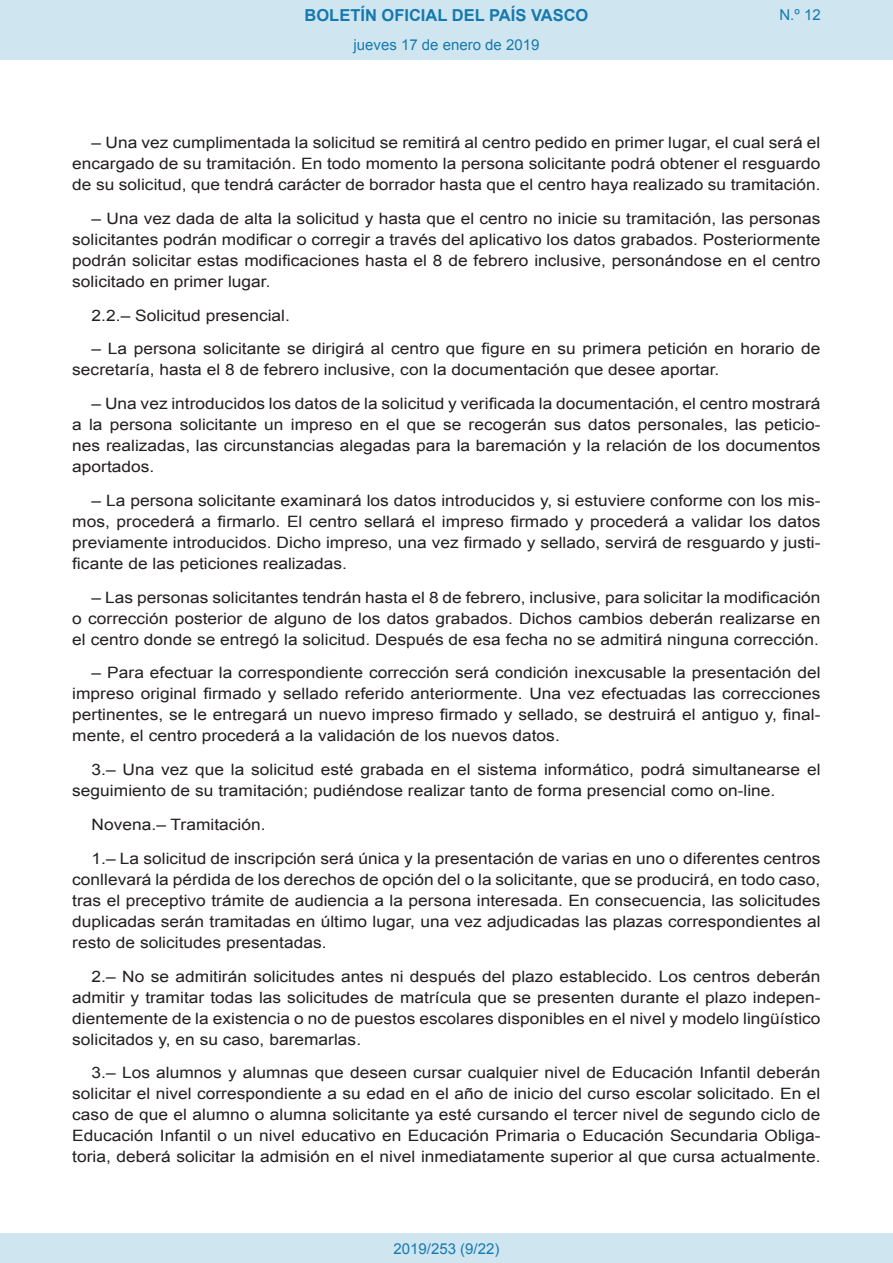
<style>
.page{position:relative;width:893px;height:1263px;background:#fff}
.page>*{position:absolute;margin:0;border:0;box-sizing:border-box;transform-origin:0 0}
.t1{font:700 16.5px "Arial";color:#1679ae}
.BOPVDetalle{font:15.6px/21px "Arial";color:#231f20;text-align:justify;scale:1.11 1}
.Paginacion_Centro{font:15px "Arial";color:#1679ae}
</style>
<div class="page">
<div style="left:0;top:0;width:893px;height:60px;background:#cfe6f1"></div>
<div style="left:0;top:1233px;width:893px;height:30px;background:#cfe6f1"></div>
<p class="t1" style="left:305px;top:4px;width:285px">BOLETÍN OFICIAL DEL PAÍS VASCO</p>
<p class="Paginacion_Centro" style="left:353px;top:35px;width:187px">jueves 17 de enero de 2019</p>
<p class="Paginacion_Centro" style="left:779px;top:5px;width:43px">N.º 12</p>
<p class="BOPVDetalle" style="left:72px;top:132px;width:676px;text-indent:19px">– Una vez cumplimentada la solicitud se remitirá al centro pedido en primer lugar, el cual será el encargado de su tramitación. En todo momento la persona solicitante podrá obtener el resguardo de su solicitud, que tendrá carácter de borrador hasta que el centro haya realizado su tramitación.</p>
<p class="BOPVDetalle" style="left:72px;top:208px;width:676px;text-indent:19px">– Una vez dada de alta la solicitud y hasta que el centro no inicie su tramitación, las personas solicitantes podrán modificar o corregir a través del aplicativo los datos grabados. Posteriormente podrán solicitar estas modificaciones hasta el 8 de febrero inclusive, personándose en el centro solicitado en primer lugar.</p>
<p class="BOPVDetalle" style="left:92px;top:305px;width:180px">2.2.– Solicitud presencial.</p>
<p class="BOPVDetalle" style="left:72px;top:339px;width:675px;text-indent:19px">– La persona solicitante se dirigirá al centro que figure en su primera petición en horario de secretaría, hasta el 8 de febrero inclusive, con la documentación que desee aportar.</p>
<p class="BOPVDetalle" style="left:72px;top:393px;width:676px;text-indent:19px">– Una vez introducidos los datos de la solicitud y verificada la documentación, el centro mostrará a la persona solicitante un impreso en el que se recogerán sus datos personales, las peticio&shy;nes realizadas, las circunstancias alegadas para la baremación y la relación de los documentos aportados.</p>
<p class="BOPVDetalle" style="left:72px;top:490px;width:676px;text-indent:19px">– La persona solicitante examinará los datos introducidos y, si estuviere conforme con los mis&shy;mos, procederá a firmarlo. El centro sellará el impreso firmado y procederá a validar los datos previamente introducidos. Dicho impreso, una vez firmado y sellado, servirá de resguardo y justi&shy;ficante de las peticiones realizadas.</p>
<p class="BOPVDetalle" style="left:72px;top:587px;width:676px;text-indent:19px">– Las personas solicitantes tendrán hasta el 8 de febrero, inclusive, para solicitar la modificación o corrección posterior de alguno de los datos grabados. Dichos cambios deberán realizarse en el centro donde se entregó la solicitud. Después de esa fecha no se admitirá ninguna corrección.</p>
<p class="BOPVDetalle" style="left:72px;top:663px;width:676px;text-indent:19px">– Para efectuar la correspondiente corrección será condición inexcusable la presentación del impreso original firmado y sellado referido anteriormente. Una vez efectuadas las correcciones pertinentes, se le entregará un nuevo impreso firmado y sellado, se destruirá el antiguo y, final&shy;mente, el centro procederá a la validación de los nuevos datos.</p>
<p class="BOPVDetalle" style="left:72px;top:759px;width:676px;text-indent:19px">3.– Una vez que la solicitud esté grabada en el sistema informático, podrá simultanearse el seguimiento de su tramitación; pudiéndose realizar tanto de forma presencial como on-line.</p>
<p class="BOPVDetalle" style="left:92px;top:814px;width:158px">Novena.– Tramitación.</p>
<p class="BOPVDetalle" style="left:72px;top:848px;width:676px;text-indent:19px">1.– La solicitud de inscripción será única y la presentación de varias en uno o diferentes centros conllevará la pérdida de los derechos de opción del o la solicitante, que se producirá, en todo caso, tras el preceptivo trámite de audiencia a la persona interesada. En consecuencia, las solicitudes duplicadas serán tramitadas en último lugar, una vez adjudicadas las plazas correspondientes al resto de solicitudes presentadas.</p>
<p class="BOPVDetalle" style="left:72px;top:966px;width:676px;text-indent:19px">2.– No se admitirán solicitudes antes ni después del plazo establecido. Los centros deberán admitir y tramitar todas las solicitudes de matrícula que se presenten durante el plazo indepen&shy;dientemente de la existencia o no de puestos escolares disponibles en el nivel y modelo lingüístico solicitados y, en su caso, baremarlas.</p>
<p class="BOPVDetalle" style="left:72px;top:1062px;width:676px;text-indent:19px">3.– Los alumnos y alumnas que deseen cursar cualquier nivel de Educación Infantil deberán solicitar el nivel correspondiente a su edad en el año de inicio del curso escolar solicitado. En el caso de que el alumno o alumna solicitante ya esté cursando el tercer nivel de segundo ciclo de Educación Infantil o un nivel educativo en Educación Primaria o Educación Secundaria Obliga&shy;toria, deberá solicitar la admisión en el nivel inmediatamente superior al que cursa actualmente.</p>
<p class="Paginacion_Centro" style="left:393px;top:1238px;width:107px">2019/253 (9/22)</p>
</div>
